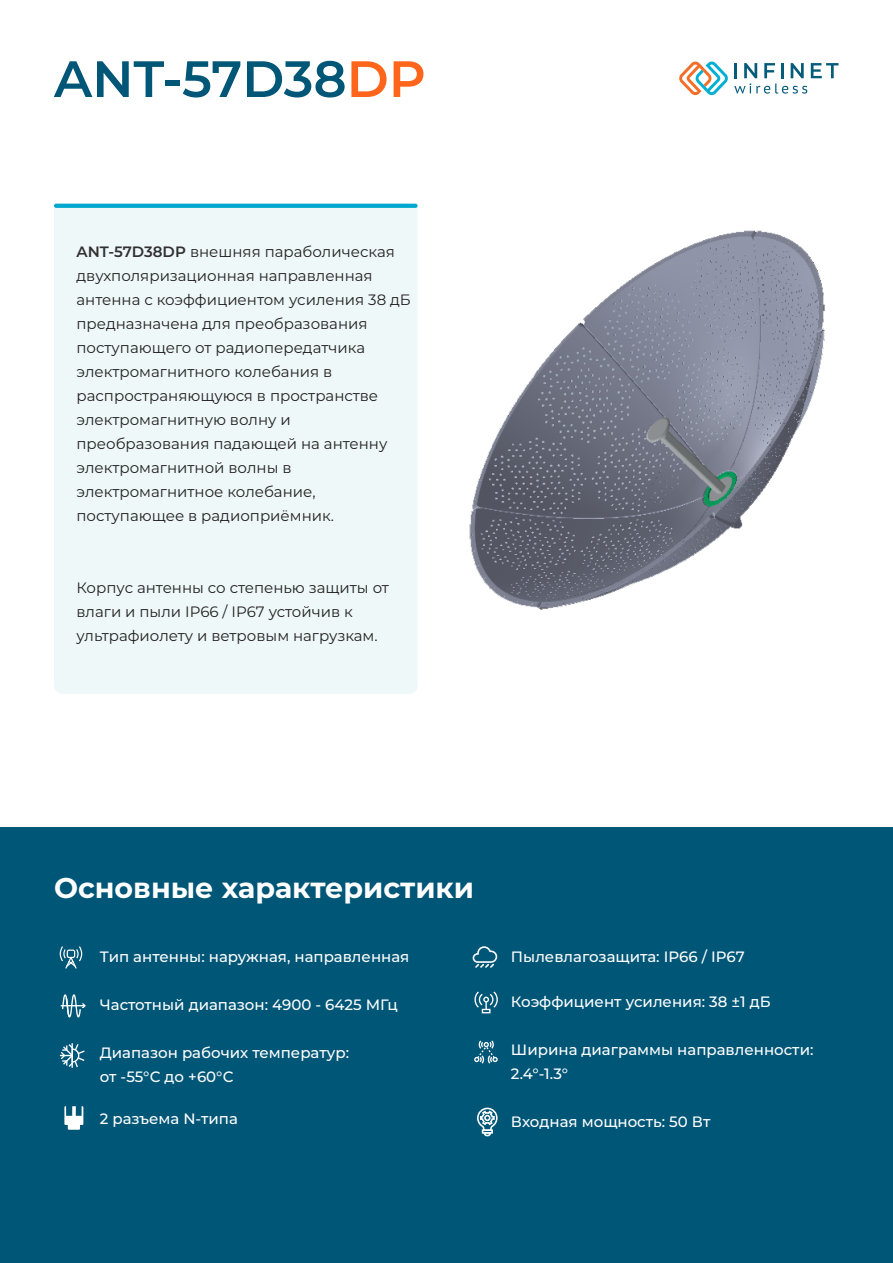
<style>
.page{position:relative;width:893px;height:1263px;background:#fff}
.page>*{position:absolute;margin:0;border:0;box-sizing:border-box;transform-origin:0 0}
.Header_Main{font:600 51px "Montserrat";color:#005677}
.Header_1{font:700 28.5px "Montserrat";color:#fff}
.t1{font:15px/24px "Montserrat";color:#231f20}
.t2{font:500 15px/24px "Montserrat";color:#fff}
.s1{color:#ff661c}
.s2{font-weight:600;color:#312f30}
</style>
<div class="page">
<div style="left:0;top:813px;width:893px;height:450px;background:#005677"></div>
<svg style="left:474px;top:1040px;width:24px;height:24px"></svg>
<div style="left:0;top:0;width:893px;height:826px;background:#fff"></div>
<svg style="left:679px;top:61px;width:49px;height:34px"></svg>
<svg style="left:734px;top:63px;width:104px;height:31px"></svg>
<div style="left:54px;top:207px;width:364px;height:487px;background:#eef8f9"></div>
<svg style="left:54px;top:204px;width:364px;height:4px"></svg>
<svg style="left:60px;top:946px;width:22px;height:23px"></svg>
<svg style="left:477px;top:1107px;width:21px;height:30px"></svg>
<svg style="left:59px;top:1043px;width:26px;height:25px"></svg>
<svg style="left:61px;top:994px;width:25px;height:24px"></svg>
<svg style="left:474px;top:991px;width:24px;height:22px"></svg>
<svg style="left:473px;top:946px;width:24px;height:22px"></svg>
<svg style="left:64px;top:1106px;width:19px;height:24px"></svg>
<img style="left:469px;top:230px;width:356px;height:380px">
<p class="Header_Main" style="left:54px;top:43px;width:373px">ANT-57D38<span class="s1">DP</span></p>
<p class="t1" style="left:77px;top:239px;width:336px"><span class="s2">ANT-57D38DP</span> внешняя параболическая двухполяризационная направленная антенна с коэффициентом усиления 38 дБ предназначена для преобразования поступающего от радиопередатчика электромагнитного колебания в распространяющуюся в пространстве электромагнитную волну и</p>
<p class="t1" style="left:77px;top:431px;width:312px">преобразования падающей на антенну электромагнитной волны в электромагнитное колебание, поступающее в радиоприёмник.</p>
<p class="t1" style="left:77px;top:575px;width:314px">Корпус антенны со степенью защиты от влаги и пыли IP66 / IP67 устойчив к ультрафиолету и ветровым нагрузкам.</p>
<p class="Header_1" style="left:54px;top:868px;width:422px">Основные характеристики</p>
<p class="t2" style="left:100px;top:944px;width:311px">Тип антенны: наружная, направленная</p>
<p class="t2" style="left:100px;top:992px;width:299px">Частотный диапазон: 4900 - 6425 МГц</p>
<p class="t2" style="left:100px;top:1040px;width:251px">Диапазон рабочих температур: от -55°С до +60°С</p>
<p class="t2" style="left:100px;top:1106px;width:140px">2 разъема N-типа</p>
<p class="t2" style="left:511px;top:944px;width:235px">Пылевлагозащита: IP66 / IP67</p>
<p class="t2" style="left:511px;top:989px;width:261px">Коэффициент усиления: 38 ±1 дБ</p>
<p class="t2" style="left:511px;top:1037px;width:304px">Ширина диаграммы направленности:<br>2.4°-1.3°</p>
<p class="t2" style="left:511px;top:1109px;width:201px">Входная мощность: 50 Вт</p>
</div>
